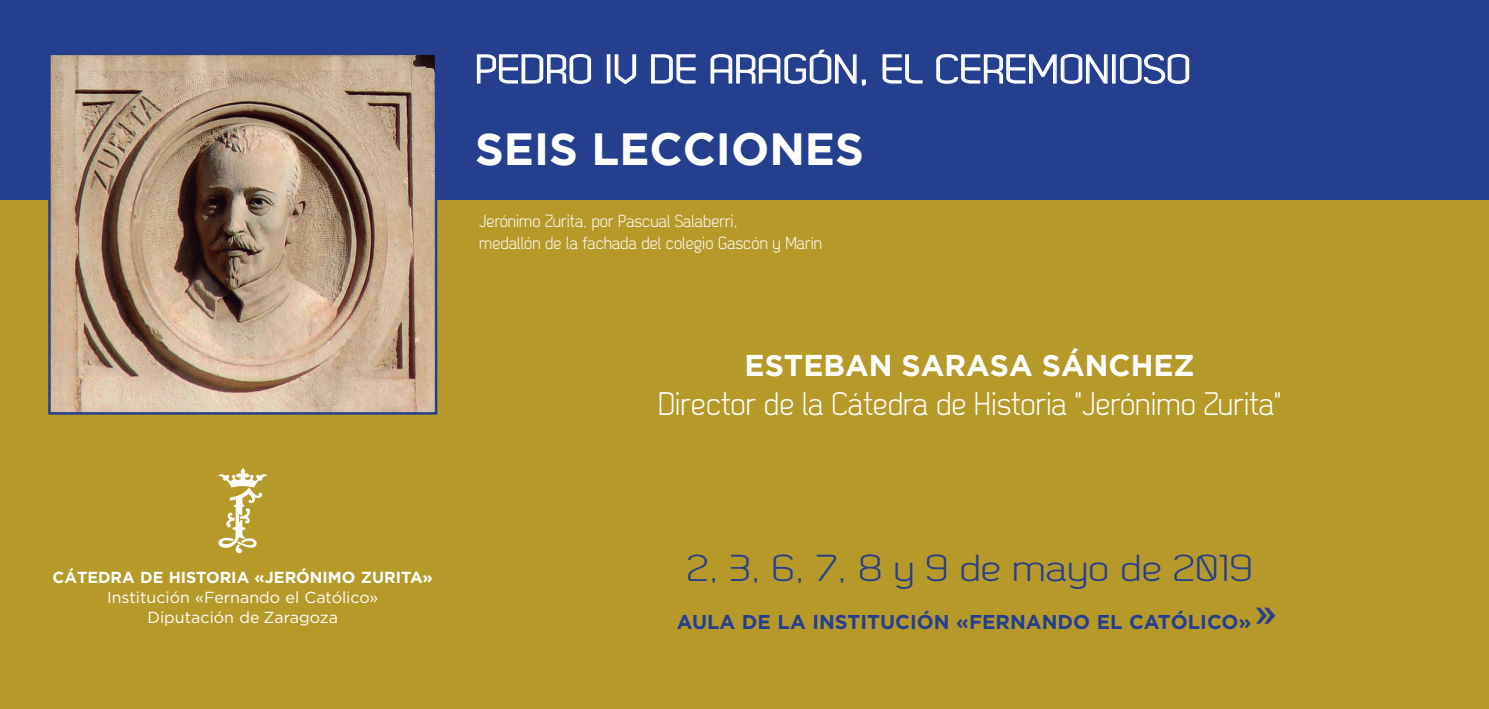
<style>
.page{position:relative;width:1489px;height:709px;background:#fff}
.page>*{position:absolute;margin:0;border:0;box-sizing:border-box;transform-origin:0 0}
.t1{font:700 45px "Gotham";color:#fff}
.t2{font:40px "Dekar";color:#fff;scale:1.2 1}
.t3{font:37.5px "Dekar";color:#253f8e;scale:1.2 1}
.t4{font:32.5px "Dekar";color:#fff}
.t5{font:700 30px "Gotham";color:#fff}
.t6{font:700 20px "Gotham";color:#253f8e}
.t7{font:17.5px/21.2px "Dekar";color:#fff}
.t8{font:16px "Gotham";color:#fff}
.t9{font:700 16px "Gotham";color:#fff}
</style>
<div class="page">
<div style="left:0;top:200px;width:1488px;height:509px;background:#b59a29"></div>
<div style="left:0;top:0;width:1488px;height:200px;background:#253f8e"></div>
<svg style="left:476px;top:54px;width:115px;height:30px"></svg>
<div style="left:606px;top:54px;width:4px;height:30px;border:1px solid #fff"></div>
<svg style="left:614px;top:54px;width:23px;height:30px"></svg>
<svg style="left:651px;top:54px;width:45px;height:30px"></svg>
<svg style="left:710px;top:49px;width:156px;height:37px"></svg>
<svg style="left:882px;top:54px;width:41px;height:30px"></svg>
<svg style="left:936px;top:54px;width:172px;height:30px"></svg>
<div style="left:1111px;top:54px;width:4px;height:30px;border:1px solid #fff"></div>
<svg style="left:1120px;top:54px;width:69px;height:30px"></svg>
<div style="left:450px;top:354px;width:1038px;height:296px;background:#b59a29"></div>
<svg style="left:218px;top:468px;width:49px;height:85px"></svg>
<img style="left:51px;top:56px;width:383px;height:355px">
<div style="left:48px;top:53px;width:389px;height:361px;border:2px solid #253f8e"></div>
<p class="t2" style="left:475px;top:49px;width:598px">PEDRO IV DE ARAGÓN, EL CEREMONIOSO</p>
<p class="t1" style="left:475px;top:123px;width:390px">SEIS LECCIONES</p>
<p class="t7" style="left:479px;top:211px;width:344px">Jerónimo Zurita, por Pascual Salaberri,<br>medallón de la fachada del colegio Gascón y Marín</p>
<p class="t5" style="left:744px;top:348px;width:451px">ESTEBAN SARASA SÁNCHEZ</p>
<p class="t4" style="left:658px;top:388px;width:625px">Director de la Cátedra de Historia "Jerónimo Zurita"</p>
<p class="t9" style="left:53px;top:568px;width:382px">CÁTEDRA DE HISTORIA «JERÓNIMO ZURITA»</p>
<p class="t8" style="left:107px;top:587px;width:273px">Institución «Fernando el Católico»</p>
<p class="t8" style="left:148px;top:607px;width:192px">Diputación de Zaragoza</p>
<p class="t3" style="left:686px;top:549px;width:473px">2, 3, 6, 7, 8 y 9 de mayo de 2019</p>
<p class="t6" style="left:676px;top:610px;width:576px">AULA DE LA INSTITUCIÓN «FERNANDO EL CATÓLICO»</p>
</div>
